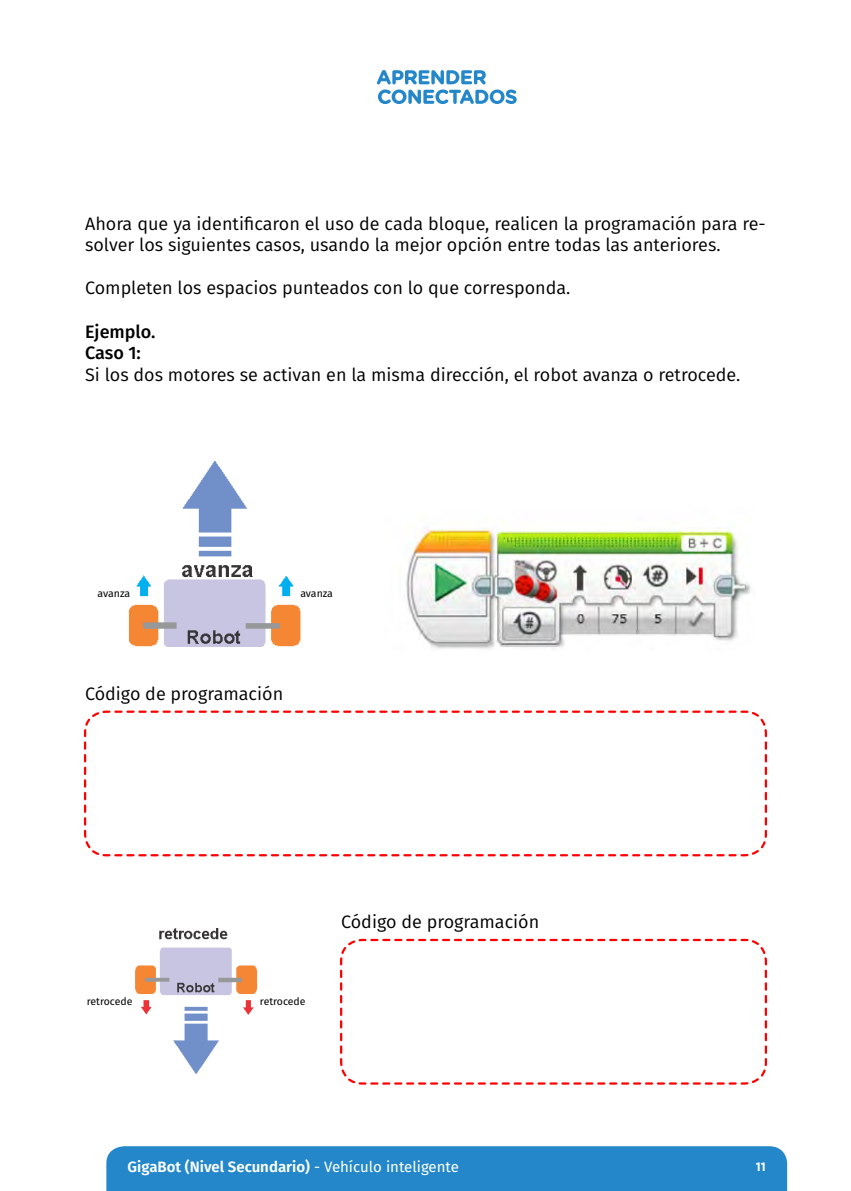
<style>
.page{position:relative;width:851px;height:1191px;background:#fff}
.page>*{position:absolute;margin:0;border:0;box-sizing:border-box;transform-origin:0 0}
.t1{font:18px/21.6px "Fira Sans";color:#000}
.t2{font:500 18px/21.6px "Fira Sans";color:#000}
.t3{font:600 15px "Fira Sans";color:#fff}
.t4{font:700 12px "Gotham";color:#fff}
.t5{font:10.5px "Fira Sans";color:#000}
.s1{font-weight:400}
</style>
<div class="page">
<div style="left:106px;top:1146px;width:681px;height:45px;background:#2387c9"></div>
<svg style="left:377px;top:70px;width:139px;height:34px"></svg>
<img style="left:128px;top:462px;width:173px;height:184px">
<img style="left:406px;top:522px;width:345px;height:127px">
<img style="left:135px;top:928px;width:123px;height:145px">
<svg style="left:135px;top:993px;width:2px;height:12px"></svg>
<svg style="left:128px;top:585px;width:9px;height:12px"></svg>
<svg style="left:293px;top:585px;width:8px;height:12px"></svg>
<svg style="left:256px;top:993px;width:2px;height:12px"></svg>
<svg style="left:84px;top:710px;width:683px;height:147px"></svg>
<svg style="left:340px;top:938px;width:427px;height:147px"></svg>
<p class="t1" style="left:85px;top:212px;width:682px">Ahora que ya identificaron el uso de cada bloque, realicen la programación para re&shy;solver los siguientes casos, usando la mejor opción entre todas las anteriores.</p>
<p class="t1" style="left:85px;top:277px;width:486px">Completen los espacios punteados con lo que corresponda.</p>
<p class="t2" style="left:85px;top:319px;width:72px">Ejemplo.<br>Caso 1:</p>
<p class="t1" style="left:85px;top:363px;width:656px">Si los dos motores se activan en la misma dirección, el robot avanza o retrocede.</p>
<p class="t5" style="left:98px;top:585px;width:34px">avanza</p>
<p class="t5" style="left:300px;top:585px;width:34px">avanza</p>
<p class="t1" style="left:85px;top:682px;width:199px">Código de programación</p>
<p class="t5" style="left:87px;top:993px;width:47px">retrocede</p>
<p class="t5" style="left:260px;top:993px;width:47px">retrocede</p>
<p class="t1" style="left:341px;top:910px;width:199px">Código de programación</p>
<p class="t3" style="left:128px;top:1155px;width:333px">GigaBot (Nivel Secundario) <span class="s1">- Vehículo inteligente</span></p>
<p class="t4" style="left:755px;top:1159px;width:12px">11</p>
</div>
